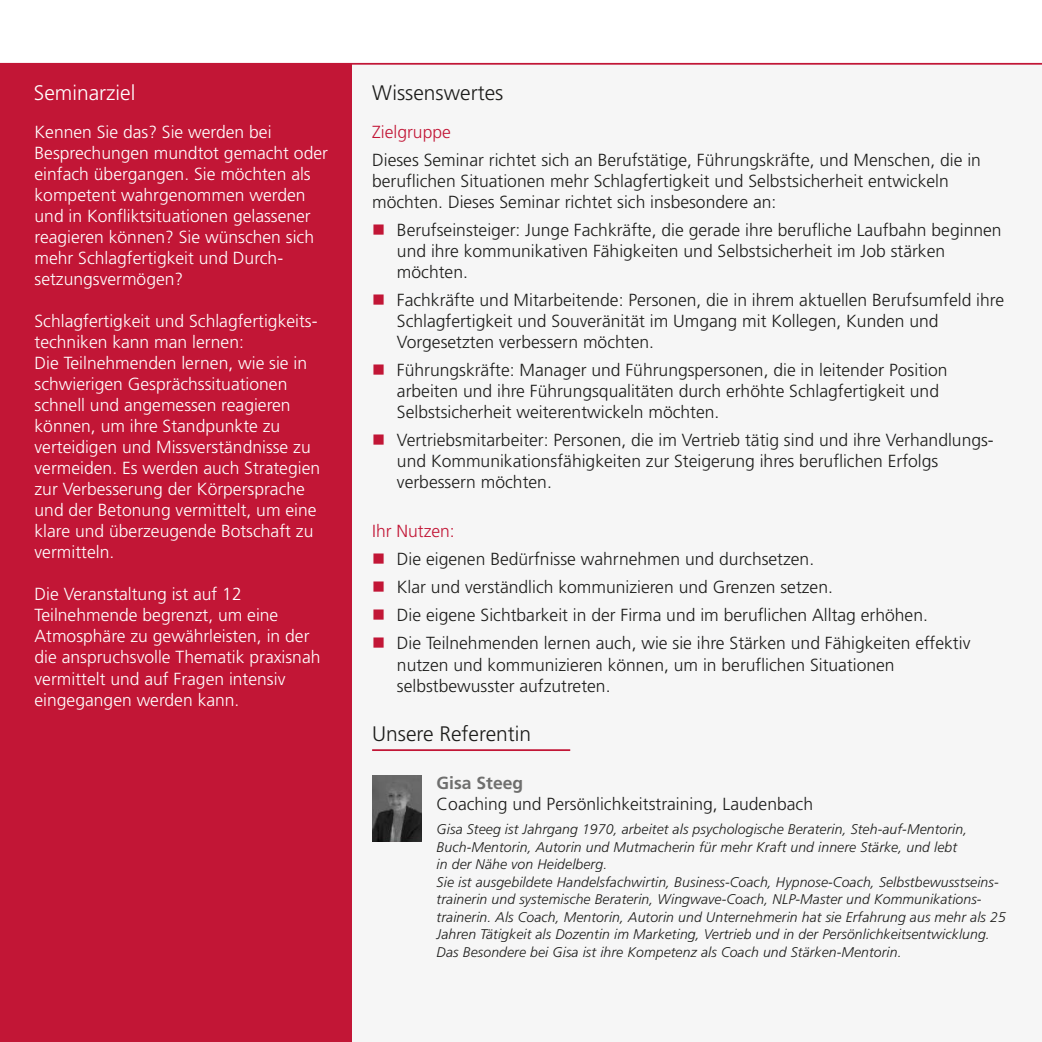
<style>
.page{position:relative;width:1042px;height:1042px;background:#fff}
.page>*{position:absolute;margin:0;border:0;box-sizing:border-box;transform-origin:0 0}
.t1{font:300 21px "Frutiger LT Pro";color:#1d1d1b}
.t2{font:300 21px "Frutiger LT Pro";color:#fff}
.t3{font:300 17.5px/21px "Frutiger LT Pro";color:#1d1d1b}
.t4{font:300 17.5px/21px "Frutiger LT Pro";color:#fff}
.t5{font:300 17.5px "Frutiger LT Pro";color:#c21636}
.t6{font:700 17.5px "Frutiger LT Pro";color:#6f6f6e}
.t7{font:italic 300 14px/17.5px "Frutiger LT Pro";letter-spacing:.01em;color:#1d1d1b}
</style>
<div class="page">
<hr style="left:0;top:0;width:1px;height:65px;background:#c21636">
<div style="left:0;top:64px;width:352px;height:978px;background:#c21636"></div>
<div style="left:352px;top:65px;width:690px;height:977px;background:#f6f6f6"></div>
<hr style="left:0;top:65px;width:1px;height:977px;background:#f1f1f1">
<hr style="left:0;top:63px;width:1042px;height:2px;background:#c21636">
<hr style="left:372px;top:749px;width:198px;height:2px;background:#c21636">
<img style="left:372px;top:776px;width:50px;height:66px">
<p class="t2" style="left:34px;top:84px;width:103px">Seminarziel</p>
<p class="t1" style="left:372px;top:84px;width:133px">Wissenswertes</p>
<p class="t4" style="left:35px;top:123px;width:295px">Kennen Sie das? Sie werden bei Besprechungen mundtot gemacht oder einfach übergangen. Sie möchten als kompetent wahrgenommen werden und in Konfliktsituationen gelassener reagieren können? Sie wünschen sich mehr Schlagfertigkeit und Durch&shy;setzungsvermögen?</p>
<p class="t4" style="left:35px;top:312px;width:287px">Schlagfertigkeit und Schlagfertigkeits&shy;techniken kann man lernen:<br>Die Teilnehmenden lernen, wie sie in schwierigen Gesprächssituationen schnell und angemessen reagieren können, um ihre Standpunkte zu verteidigen und Missverständnisse zu vermeiden. Es werden auch Strategien zur Verbesserung der Körpersprache und der Betonung vermittelt, um eine klare und überzeugende Botschaft zu vermitteln.</p>
<p class="t4" style="left:35px;top:585px;width:287px">Die Veranstaltung ist auf 12<br>Teilnehmende begrenzt, um eine Atmosphäre zu gewährleisten, in der die anspruchsvolle Thematik praxisnah vermittelt und auf Fragen intensiv eingegangen werden kann.</p>
<p class="t5" style="left:372px;top:125px;width:80px">Zielgruppe</p>
<p class="t3" style="left:372px;top:151px;width:610px">Dieses Seminar richtet sich an Berufstätige, Führungskräfte, und Menschen, die in beruflichen Situationen mehr Schlagfertigkeit und Selbstsicherheit entwickeln möchten. Dieses Seminar richtet sich insbesondere an:</p>
<p class="t3" style="left:397px;top:221px;width:606px">Berufseinsteiger: Junge Fachkräfte, die gerade ihre berufliche Laufbahn beginnen und ihre kommunikativen Fähigkeiten und Selbstsicherheit im Job stärken möchten.</p>
<p class="t3" style="left:397px;top:291px;width:609px">Fachkräfte und Mitarbeitende: Personen, die in ihrem aktuellen Berufsumfeld ihre<br>Schlagfertigkeit und Souveränität im Umgang mit Kollegen, Kunden und<br>Vorgesetzten verbessern möchten.</p>
<p class="t3" style="left:397px;top:361px;width:552px">Führungskräfte: Manager und Führungspersonen, die in leitender Position arbeiten und ihre Führungsqualitäten durch erhöhte Schlagfertigkeit und<br>Selbstsicherheit weiterentwickeln möchten.</p>
<p class="t3" style="left:397px;top:431px;width:598px">Vertriebsmitarbeiter: Personen, die im Vertrieb tätig sind und ihre Verhandlungs&shy;und Kommunikationsfähigkeiten zur Steigerung ihres beruflichen Erfolgs verbessern möchten.</p>
<p class="t5" style="left:372px;top:524px;width:84px">Ihr Nutzen:</p>
<p class="t3" style="left:397px;top:547px;width:575px;line-height:28px">Die eigenen Bedürfnisse wahrnehmen und durchsetzen.<br>Klar und verständlich kommunizieren und Grenzen setzen.<br>Die eigene Sichtbarkeit in der Firma und im beruflichen Alltag erhöhen.<br>Die Teilnehmenden lernen auch, wie sie ihre Stärken und Fähigkeiten effektiv</p>
<p class="t3" style="left:397px;top:655px;width:499px">nutzen und kommunizieren können, um in beruflichen Situationen selbstbewusster aufzutreten.</p>
<p class="t1" style="left:372px;top:726px;width:161px">Unsere Referentin</p>
<p class="t6" style="left:437px;top:776px;width:88px">Gisa Steeg</p>
<p class="t3" style="left:437px;top:795px;width:378px">Coaching und Persönlichkeitstraining, Laudenbach</p>
<p class="t7" style="left:437px;top:822px;width:571px">Gisa Steeg ist Jahrgang 1970, arbeitet als psychologische Beraterin, Steh-auf-Mentorin, Buch-Mentorin, Autorin und Mutmacherin für mehr Kraft und innere Stärke, und lebt<br>in der Nähe von Heidelberg.<br>Sie ist ausgebildete Handelsfachwirtin, Business-Coach, Hypnose-Coach, Selbstbewusstseins&shy;trainerin und systemische Beraterin, Wingwave-Coach, NLP-Master und Kommunikations&shy;trainerin. Als Coach, Mentorin, Autorin und Unternehmerin hat sie Erfahrung aus mehr als 25<br>Jahren Tätigkeit als Dozentin im Marketing, Vertrieb und in der Persönlichkeitsentwicklung.<br>Das Besondere bei Gisa ist ihre Kompetenz als Coach und Stärken-Mentorin.</p>
</div>
